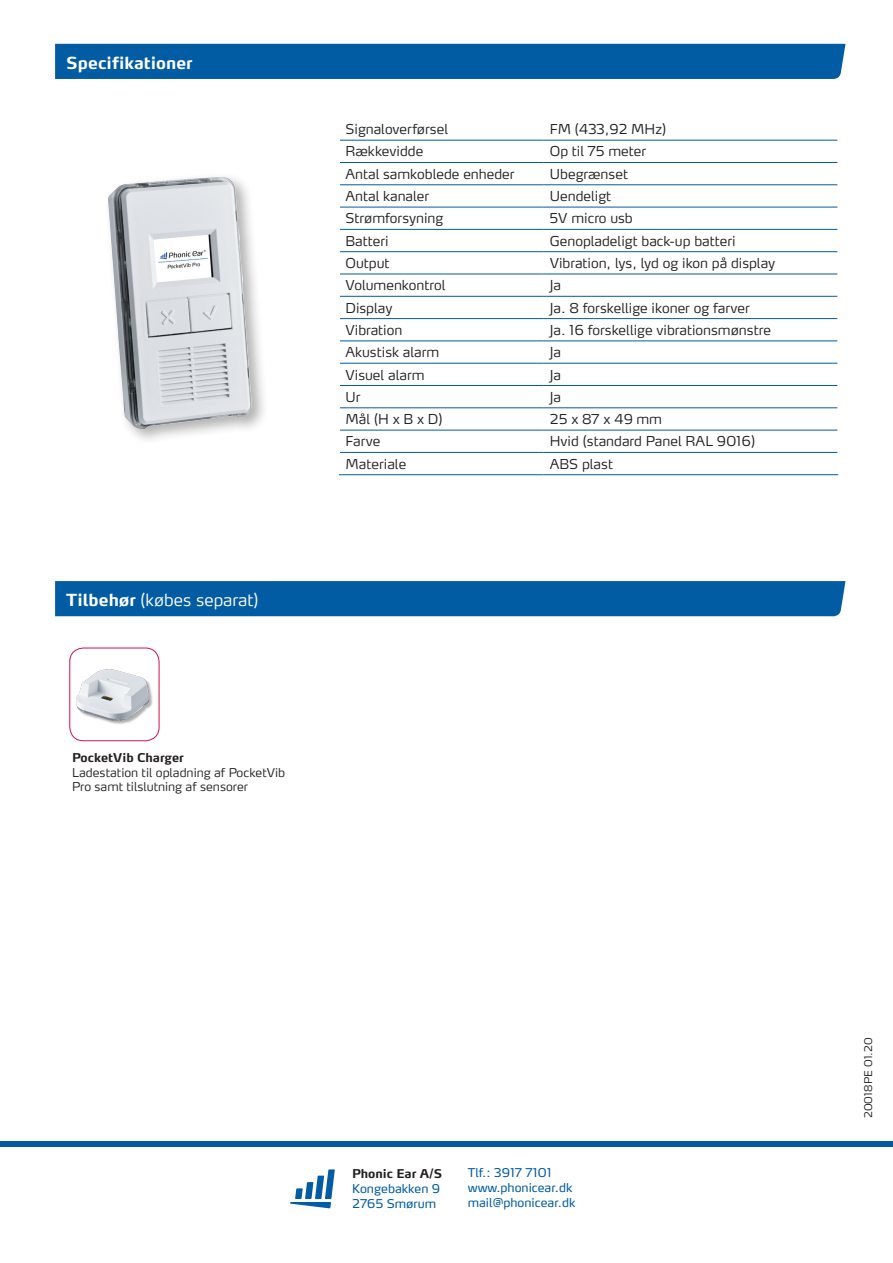
<style>
.page{position:relative;width:893px;height:1263px;background:#fff}
.page>*{position:absolute;margin:0;border:0;box-sizing:border-box;transform-origin:0 0}
.t1{font:300 16.5px "Max Pro";color:#fff}
.t2{font:700 16.5px "Max Pro";color:#fff}
.t3{font:300 13.5px "Max Pro";color:#231f20}
.t4{font:12px/15px "Max Pro";color:#015ca3}
.t5{font:300 12px/14.4px "Max Pro";color:#231f20}
.t6{font:700 12px "Max Pro";color:#231f20}
.t7{font:300 10.5px "Max Pro";letter-spacing:.02em;color:#231f20}
.s1{font-weight:700}
</style>
<div class="page">
<hr style="left:340px;top:140px;width:204px;height:1px;background:#015ca3">
<hr style="left:340px;top:162px;width:204px;height:1px;background:#015ca3">
<hr style="left:340px;top:184px;width:204px;height:1px;background:#015ca3">
<hr style="left:340px;top:207px;width:204px;height:1px;background:#015ca3">
<hr style="left:340px;top:229px;width:204px;height:1px;background:#015ca3">
<hr style="left:340px;top:251px;width:204px;height:1px;background:#015ca3">
<hr style="left:340px;top:274px;width:204px;height:1px;background:#015ca3">
<hr style="left:340px;top:296px;width:204px;height:1px;background:#015ca3">
<hr style="left:340px;top:318px;width:204px;height:1px;background:#015ca3">
<hr style="left:340px;top:340px;width:204px;height:1px;background:#015ca3">
<hr style="left:340px;top:363px;width:204px;height:1px;background:#015ca3">
<hr style="left:340px;top:385px;width:204px;height:1px;background:#015ca3">
<hr style="left:340px;top:407px;width:204px;height:1px;background:#015ca3">
<hr style="left:340px;top:430px;width:204px;height:1px;background:#015ca3">
<hr style="left:340px;top:452px;width:204px;height:1px;background:#015ca3">
<hr style="left:339px;top:474px;width:205px;height:1px;background:#015ca3">
<hr style="left:544px;top:140px;width:293px;height:1px;background:#015ca3">
<hr style="left:544px;top:162px;width:293px;height:1px;background:#015ca3">
<hr style="left:544px;top:184px;width:293px;height:1px;background:#015ca3">
<hr style="left:544px;top:207px;width:293px;height:1px;background:#015ca3">
<hr style="left:544px;top:229px;width:293px;height:1px;background:#015ca3">
<hr style="left:544px;top:251px;width:293px;height:1px;background:#015ca3">
<hr style="left:544px;top:274px;width:293px;height:1px;background:#015ca3">
<hr style="left:544px;top:296px;width:293px;height:1px;background:#015ca3">
<hr style="left:544px;top:318px;width:293px;height:1px;background:#015ca3">
<hr style="left:544px;top:340px;width:293px;height:1px;background:#015ca3">
<hr style="left:544px;top:363px;width:293px;height:1px;background:#015ca3">
<hr style="left:544px;top:385px;width:293px;height:1px;background:#015ca3">
<hr style="left:544px;top:407px;width:293px;height:1px;background:#015ca3">
<hr style="left:544px;top:430px;width:293px;height:1px;background:#015ca3">
<hr style="left:544px;top:452px;width:293px;height:1px;background:#015ca3">
<hr style="left:544px;top:474px;width:294px;height:1px;background:#015ca3">
<div style="left:0;top:1141px;width:893px;height:6px;background:#015ca3"></div>
<svg style="left:290px;top:1169px;width:45px;height:39px"></svg>
<div style="left:55px;top:581px;width:790px;height:36px;background:#015ca3"></div>
<div style="left:55px;top:44px;width:790px;height:35px;background:#015ca3"></div>
<div style="left:103px;top:172px;width:166px;height:274px;background:#231f20;opacity:.35"></div>
<img style="left:108px;top:177px;width:144px;height:253px">
<div style="left:69px;top:647px;width:91px;height:94px;border:1px solid #d60f48;border-radius:14px"></div>
<div style="left:77px;top:670px;width:76px;height:55px;background:#231f20;opacity:.35"></div>
<img style="left:76px;top:669px;width:74px;height:52px">
<p class="t2" style="left:66px;top:49px;width:128px">Specifikationer</p>
<p class="t1" style="left:66px;top:586px;width:194px"><span class="s1">Tilbehør</span> (købes separat)</p>
<p class="t6" style="left:72px;top:748px;width:113px">PocketVib Charger</p>
<p class="t5" style="left:72px;top:764px;width:214px">Ladestation til opladning af PocketVib<br>Pro samt tilslutning af sensorer</p>
<p class="t3" style="left:345px;top:118px;width:104px">Signaloverførsel</p>
<p class="t3" style="left:550px;top:118px;width:118px">FM (433,92 MHz)</p>
<p class="t3" style="left:345px;top:141px;width:79px">Rækkevidde</p>
<p class="t3" style="left:550px;top:141px;width:98px">Op til 75 meter</p>
<p class="t3" style="left:345px;top:163px;width:171px">Antal samkoblede enheder</p>
<p class="t3" style="left:550px;top:163px;width:80px">Ubegrænset</p>
<p class="t3" style="left:345px;top:185px;width:85px">Antal kanaler</p>
<p class="t3" style="left:550px;top:185px;width:63px">Uendeligt</p>
<p class="t3" style="left:345px;top:207px;width:99px">Strømforsyning</p>
<p class="t3" style="left:550px;top:207px;width:84px">5V micro usb</p>
<p class="t3" style="left:345px;top:230px;width:45px">Batteri</p>
<p class="t3" style="left:550px;top:230px;width:187px">Genopladeligt back-up batteri</p>
<p class="t3" style="left:345px;top:252px;width:45px">Output</p>
<p class="t3" style="left:550px;top:252px;width:227px">Vibration, lys, lyd og ikon på display</p>
<p class="t3" style="left:345px;top:274px;width:101px">Volumenkontrol</p>
<p class="t3" style="left:550px;top:274px;width:13px">Ja</p>
<p class="t3" style="left:345px;top:297px;width:48px">Display</p>
<p class="t3" style="left:550px;top:297px;width:201px">Ja. 8 forskellige ikoner og farver</p>
<p class="t3" style="left:345px;top:319px;width:58px">Vibration</p>
<p class="t3" style="left:550px;top:319px;width:223px">Ja. 16 forskellige vibrationsmønstre</p>
<p class="t3" style="left:345px;top:341px;width:95px">Akustisk alarm</p>
<p class="t3" style="left:550px;top:341px;width:13px">Ja</p>
<p class="t3" style="left:345px;top:364px;width:80px">Visuel alarm</p>
<p class="t3" style="left:550px;top:364px;width:13px">Ja</p>
<p class="t3" style="left:345px;top:386px;width:16px">Ur</p>
<p class="t3" style="left:550px;top:386px;width:13px">Ja</p>
<p class="t3" style="left:345px;top:408px;width:99px">Mål (H x B x D)</p>
<p class="t3" style="left:550px;top:408px;width:114px">25 x 87 x 49 mm</p>
<p class="t3" style="left:345px;top:430px;width:36px">Farve</p>
<p class="t3" style="left:550px;top:430px;width:207px">Hvid (standard Panel RAL 9016)</p>
<p class="t3" style="left:345px;top:453px;width:62px">Materiale</p>
<p class="t3" style="left:550px;top:453px;width:65px">ABS plast</p>
<p class="t6" style="left:352px;top:1163px;width:92px">Phonic Ear A/S</p>
<p class="t4" style="left:352px;top:1179px;width:89px">Kongebakken 9<br>2765 Smørum</p>
<p class="t4" style="left:468px;top:1164px;width:109px">Tlf.: 3917 7101 www.phonicear.dk mail@phonicear.dk</p>
<p class="t7" style="left:860px;top:1118px;width:82px;rotate:-90deg">20018PE 01.20</p>
</div>
